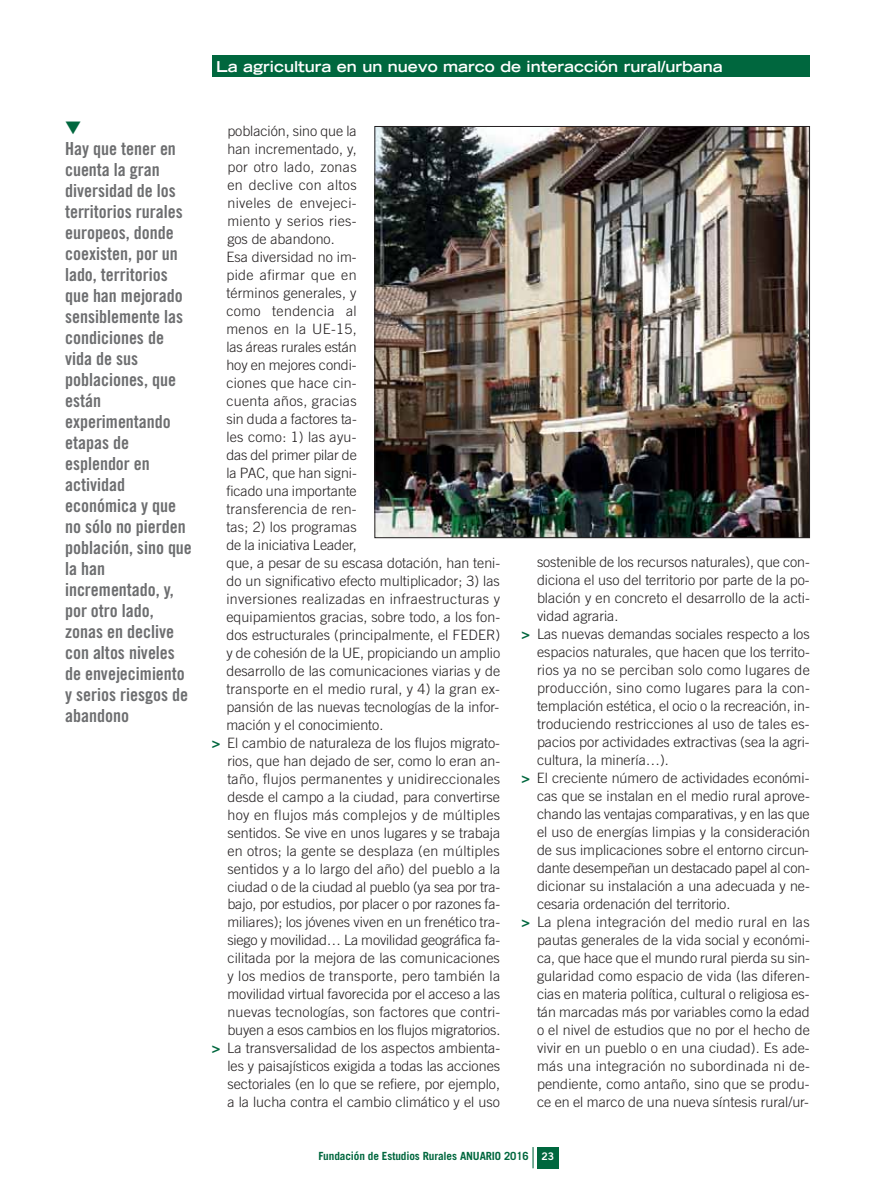
<style>
.page{position:relative;width:876px;height:1198px;background:#fff}
.page>*{position:absolute;margin:0;border:0;box-sizing:border-box;transform-origin:0 0}
.t1{font:18px/21px "Trade Gothic Bold Cond Twenty";color:#6d6e70}
.t2{font:700 expanded 15px "Trade Gothic LH";color:#fff}
.t3{font:300 14.25px "Trade Gothic";color:#231f20}
.t4{font:300 14.25px "Trade Gothic";letter-spacing:.025em;color:#231f20}
.t5{font:300 14.25px "Trade Gothic";letter-spacing:.02em;color:#231f20}
.t6{font:700 11.25px "Trade Gothic";letter-spacing:-.01em;color:#00673e}
.s1{font-family:"Trade Gothic Bold Two";font-weight:400;color:#00673e}
.s2{font-family:"Trade Gothic Bold Two";font-weight:400;font-size:10.5px;color:#fff}
</style>
<div class="page">
<div style="left:212px;top:55px;width:597px;height:22px;background:#00673e"></div>
<div style="left:537px;top:1147px;width:21px;height:21px;background:#00673e"></div>
<svg style="left:532px;top:1147px;width:1px;height:21px"></svg>
<img style="left:376px;top:128px;width:431px;height:408px">
<p class="t1" style="left:65px;top:139px;width:128px">Hay que tener en cuenta la gran diversidad de los territorios rurales europeos, donde coexisten, por un lado, territorios que han mejorado sensiblemente las condiciones de vida de sus poblaciones, que están experimentando etapas de esplendor en actividad económica y que no sólo no pierden población, sino que la han incrementado, y, por otro lado, zonas en declive con altos niveles de envejecimiento y serios riesgos de abandono</p>
<p class="t2" style="left:216px;top:61px;width:508px">La agricultura en un nuevo marco de interacción rural/urbana</p>
<p class="t3" style="left:227px;top:125px;width:131px">población, sino que la</p>
<p class="t3" style="left:227px;top:143px;width:131px">han incrementado, y,</p>
<p class="t4" style="left:227px;top:161px;width:131px">por otro lado, zonas</p>
<p class="t4" style="left:227px;top:179px;width:131px">en declive con altos</p>
<p class="t4" style="left:227px;top:197px;width:131px">niveles de envejeci-</p>
<p class="t4" style="left:227px;top:215px;width:131px">miento y serios ries-</p>
<p class="t3" style="left:227px;top:233px;width:109px">gos de abandono.</p>
<p class="t3" style="left:226px;top:251px;width:132px">Esa diversidad no im-</p>
<p class="t4" style="left:226px;top:269px;width:132px">pide afirmar que en</p>
<p class="t3" style="left:226px;top:287px;width:132px">términos generales, y</p>
<p class="t4" style="left:226px;top:305px;width:132px">como tendencia al</p>
<p class="t4" style="left:226px;top:323px;width:132px">menos en la UE-15,</p>
<p class="t3" style="left:226px;top:341px;width:132px">las áreas rurales están</p>
<p class="t3" style="left:226px;top:359px;width:132px">hoy en mejores condi-</p>
<p class="t3" style="left:226px;top:377px;width:132px">ciones que hace cin-</p>
<p class="t4" style="left:226px;top:395px;width:132px">cuenta años, gracias</p>
<p class="t3" style="left:226px;top:413px;width:132px">sin duda a factores ta-</p>
<p class="t5" style="left:226px;top:431px;width:132px">les como: 1) las ayu-</p>
<p class="t3" style="left:226px;top:449px;width:132px">das del primer pilar de</p>
<p class="t3" style="left:226px;top:467px;width:132px">la PAC, que han signi-</p>
<p class="t3" style="left:226px;top:485px;width:132px">ficado una importante</p>
<p class="t3" style="left:226px;top:503px;width:132px">transferencia de ren-</p>
<p class="t3" style="left:226px;top:521px;width:132px">tas; 2) los programas</p>
<p class="t3" style="left:226px;top:539px;width:132px">de la iniciativa Leader,</p>
<p class="t3" style="left:226px;top:557px;width:275px">que, a pesar de su escasa dotación, han teni-</p>
<p class="t3" style="left:226px;top:575px;width:275px">do un significativo efecto multiplicador; 3) las</p>
<p class="t4" style="left:226px;top:593px;width:275px">inversiones realizadas en infraestructuras y</p>
<p class="t3" style="left:226px;top:611px;width:275px">equipamientos gracias, sobre todo, a los fon-</p>
<p class="t3" style="left:226px;top:629px;width:275px">dos estructurales (principalmente, el FEDER)</p>
<p class="t3" style="left:226px;top:647px;width:275px">y de cohesión de la UE, propiciando un amplio</p>
<p class="t3" style="left:226px;top:665px;width:275px">desarrollo de las comunicaciones viarias y de</p>
<p class="t3" style="left:226px;top:683px;width:275px">transporte en el medio rural, y 4) la gran ex-</p>
<p class="t3" style="left:226px;top:701px;width:274px">pansión de las nuevas tecnologías de la infor-</p>
<p class="t3" style="left:226px;top:719px;width:158px">mación y el conocimiento.</p>
<p class="t3" style="left:212px;top:737px;width:290px"><span class="s1">&gt;</span> El cambio de naturaleza de los flujos migrato-</p>
<p class="t3" style="left:227px;top:755px;width:274px">rios, que han dejado de ser, como lo eran an-</p>
<p class="t5" style="left:227px;top:773px;width:274px">taño, flujos permanentes y unidireccionales</p>
<p class="t3" style="left:227px;top:791px;width:274px">desde el campo a la ciudad, para convertirse</p>
<p class="t4" style="left:227px;top:809px;width:274px">hoy en flujos más complejos y de múltiples</p>
<p class="t3" style="left:227px;top:827px;width:274px">sentidos. Se vive en unos lugares y se trabaja</p>
<p class="t5" style="left:227px;top:845px;width:274px">en otros; la gente se desplaza (en múltiples</p>
<p class="t3" style="left:227px;top:863px;width:274px">sentidos y a lo largo del año) del pueblo a la</p>
<p class="t3" style="left:227px;top:881px;width:274px">ciudad o de la ciudad al pueblo (ya sea por tra-</p>
<p class="t3" style="left:227px;top:899px;width:274px">bajo, por estudios, por placer o por razones fa-</p>
<p class="t3" style="left:227px;top:917px;width:274px">miliares); los jóvenes viven en un frenético tra-</p>
<p class="t3" style="left:227px;top:935px;width:274px">siego y movilidad… La movilidad geográfica fa-</p>
<p class="t3" style="left:227px;top:953px;width:274px">cilitada por la mejora de las comunicaciones</p>
<p class="t5" style="left:227px;top:971px;width:274px">y los medios de transporte, pero también la</p>
<p class="t3" style="left:227px;top:989px;width:274px">movilidad virtual favorecida por el acceso a las</p>
<p class="t3" style="left:227px;top:1007px;width:274px">nuevas tecnologías, son factores que contri-</p>
<p class="t3" style="left:227px;top:1025px;width:274px">buyen a esos cambios en los flujos migratorios.</p>
<p class="t3" style="left:212px;top:1043px;width:290px"><span class="s1">&gt;</span> La transversalidad de los aspectos ambienta-</p>
<p class="t3" style="left:227px;top:1061px;width:274px">les y paisajísticos exigida a todas las acciones</p>
<p class="t3" style="left:227px;top:1079px;width:274px">sectoriales (en lo que se refiere, por ejemplo,</p>
<p class="t3" style="left:227px;top:1097px;width:274px">a la lucha contra el cambio climático y el uso</p>
<p class="t3" style="left:537px;top:557px;width:274px">sostenible de los recursos naturales), que con-</p>
<p class="t3" style="left:537px;top:575px;width:274px">diciona el uso del territorio por parte de la po-</p>
<p class="t3" style="left:537px;top:593px;width:274px">blación y en concreto el desarrollo de la acti-</p>
<p class="t3" style="left:537px;top:611px;width:83px">vidad agraria.</p>
<p class="t3" style="left:521px;top:629px;width:290px"><span class="s1">&gt;</span> Las nuevas demandas sociales respecto a los</p>
<p class="t3" style="left:537px;top:647px;width:274px">espacios naturales, que hacen que los territo-</p>
<p class="t3" style="left:537px;top:665px;width:274px">rios ya no se perciban solo como lugares de</p>
<p class="t5" style="left:537px;top:683px;width:274px">producción, sino como lugares para la con-</p>
<p class="t3" style="left:537px;top:701px;width:274px">templación estética, el ocio o la recreación, in-</p>
<p class="t3" style="left:537px;top:719px;width:274px">troduciendo restricciones al uso de tales es-</p>
<p class="t3" style="left:537px;top:737px;width:274px">pacios por actividades extractivas (sea la agri-</p>
<p class="t3" style="left:537px;top:755px;width:133px">cultura, la minería…).</p>
<p class="t3" style="left:521px;top:773px;width:289px"><span class="s1">&gt;</span> El creciente número de actividades económi-</p>
<p class="t3" style="left:537px;top:791px;width:274px">cas que se instalan en el medio rural aprove-</p>
<p class="t3" style="left:537px;top:809px;width:274px">chando las ventajas comparativas, y en las que</p>
<p class="t3" style="left:537px;top:827px;width:274px">el uso de energías limpias y la consideración</p>
<p class="t3" style="left:537px;top:845px;width:273px">de sus implicaciones sobre el entorno circun-</p>
<p class="t3" style="left:537px;top:863px;width:274px">dante desempeñan un destacado papel al con-</p>
<p class="t3" style="left:537px;top:881px;width:274px">dicionar su instalación a una adecuada y ne-</p>
<p class="t3" style="left:537px;top:899px;width:195px">cesaria ordenación del territorio.</p>
<p class="t4" style="left:521px;top:917px;width:290px"><span class="s1">&gt;</span> La plena integración del medio rural en las</p>
<p class="t3" style="left:537px;top:935px;width:274px">pautas generales de la vida social y económi-</p>
<p class="t3" style="left:537px;top:953px;width:274px">ca, que hace que el mundo rural pierda su sin-</p>
<p class="t3" style="left:537px;top:971px;width:274px">gularidad como espacio de vida (las diferen-</p>
<p class="t3" style="left:537px;top:989px;width:274px">cias en materia política, cultural o religiosa es-</p>
<p class="t3" style="left:537px;top:1007px;width:274px">tán marcadas más por variables como la edad</p>
<p class="t3" style="left:537px;top:1025px;width:274px">o el nivel de estudios que no por el hecho de</p>
<p class="t3" style="left:537px;top:1043px;width:274px">vivir en un pueblo o en una ciudad). Es ade-</p>
<p class="t4" style="left:537px;top:1061px;width:274px">más una integración no subordinada ni de-</p>
<p class="t3" style="left:537px;top:1079px;width:274px">pendiente, como antaño, sino que se produ-</p>
<p class="t3" style="left:537px;top:1097px;width:273px">ce en el marco de una nueva síntesis rural/ur-</p>
<p class="t6" style="left:318px;top:1152px;width:237px">Fundación de Estudios Rurales ANUARIO 2016 <span class="s2">23</span></p>
</div>
